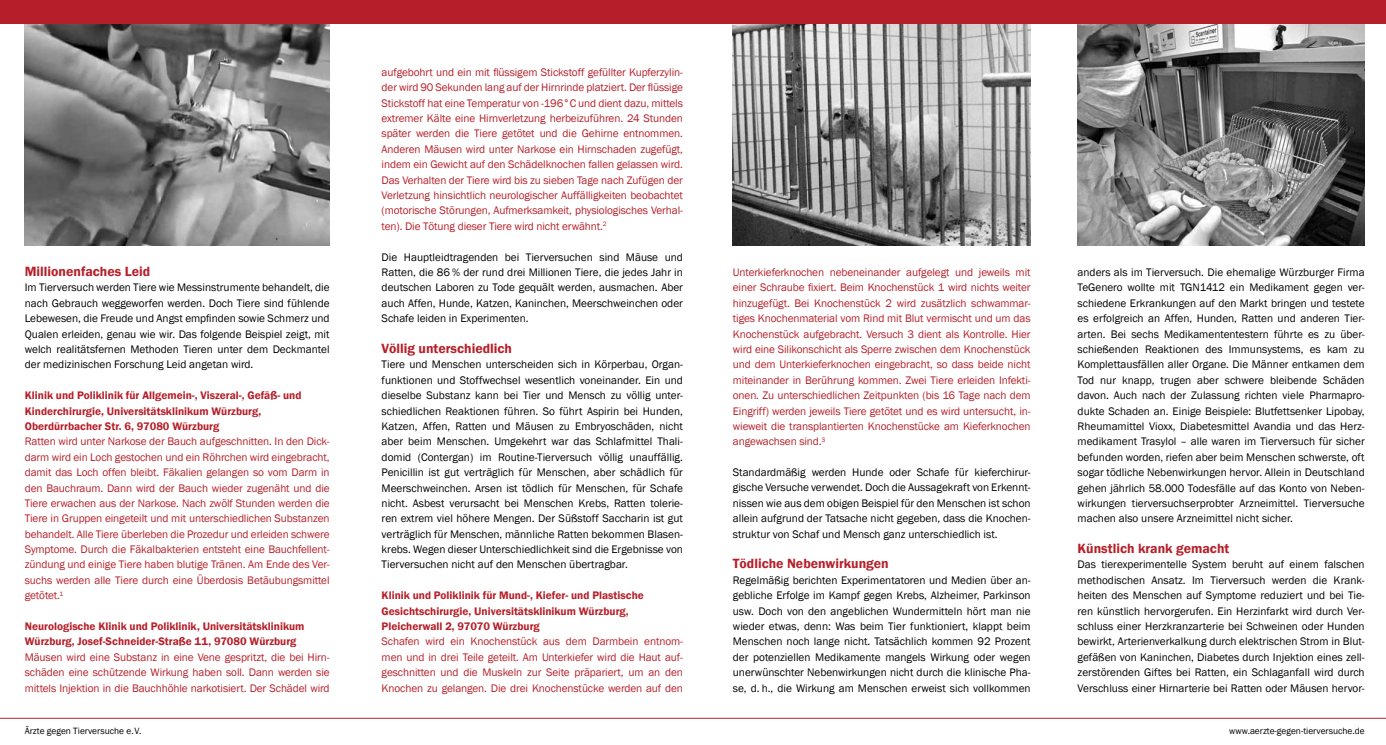
<style>
.page{position:relative;width:1386px;height:745px;background:#fff}
.page>*{position:absolute;margin:0;border:0;box-sizing:border-box;transform-origin:0 0}
.t1{font:600 13.75px "Franklin Gothic";color:#b61f29}
.t2{font:11.25px/15.4px "Franklin Gothic";color:#000;text-align:justify}
.t3{font:11.25px/15.4px "Franklin Gothic";letter-spacing:-.01em;color:#b61f29;text-align:justify}
.t4{font:600 11.25px/15.4px "Franklin Gothic";color:#b61f29}
.t5{font:9.38px "Franklin Gothic";color:#000}
</style>
<div class="page">
<img style="left:1077px;top:24px;width:287px;height:221px">
<img style="left:733px;top:24px;width:297px;height:221px">
<img style="left:25px;top:24px;width:305px;height:221px">
<hr style="left:0;top:717px;width:1385px;height:1px;background:#b61f29">
<div style="left:0;top:0;width:1385px;height:24px;background:#b61f29"></div>
<p class="t1" style="left:25px;top:263px;width:127px">Millionenfaches Leid</p>
<p class="t2" style="left:25px;top:280px;width:306px">Im Tierversuch werden Tiere wie Messinstrumente behandelt, die nach Gebrauch weggeworfen werden. Doch Tiere sind fühlende Lebewesen, die Freude und Angst empfinden sowie Schmerz und Qualen erleiden, genau wie wir. Das folgende Beispiel zeigt, mit welch realitätsfernen Methoden Tieren unter dem Deckmantel der medizinischen Forschung Leid angetan wird.</p>
<p class="t4" style="left:25px;top:387px;width:278px">Klinik und Poliklinik für Allgemein-, Viszeral-, Gefäß- und<br>Kinderchirurgie, Universitätsklinikum Würzburg,<br>Oberdürrbacher Str. 6, 97080 Würzburg</p>
<p class="t3" style="left:25px;top:434px;width:306px">Ratten wird unter Narkose der Bauch aufgeschnitten. In den Dick&shy;darm wird ein Loch gestochen und ein Röhrchen wird eingebracht, damit das Loch offen bleibt. Fäkalien gelangen so vom Darm in den Bauchraum. Dann wird der Bauch wieder zugenäht und die Tiere erwachen aus der Narkose. Nach zwölf Stunden werden die Tiere in Gruppen eingeteilt und mit unterschiedlichen Substanzen behandelt. Alle Tiere überleben die Prozedur und erleiden schwere Symptome. Durch die Fäkalbakterien entsteht eine Bauchfellent&shy;zündung und einige Tiere haben blutige Tränen. Am Ende des Ver&shy;suchs werden alle Tiere durch eine Überdosis Betäubungsmittel getötet.<sup>1</sup></p>
<p class="t4" style="left:25px;top:618px;width:281px">Neurologische Klinik und Poliklinik, Universitätsklinikum<br>Würzburg, Josef-Schneider-Straße 11, 97080 Würzburg</p>
<p class="t3" style="left:25px;top:649px;width:306px">Mäusen wird eine Substanz in eine Vene gespritzt, die bei Hirn&shy;schäden eine schützende Wirkung haben soll. Dann werden sie mittels Injektion in die Bauchhöhle narkotisiert. Der Schädel wird</p>
<p class="t3" style="left:381px;top:65px;width:303px">aufgebohrt und ein mit flüssigem Stickstoff gefüllter Kupferzylin&shy;der wird 90 Sekunden lang auf der Hirnrinde platziert. Der flüssige Stickstoff hat eine Temperatur von -196°C und dient dazu, mittels extremer Kälte eine Hirnverletzung herbeizuführen. 24 Stunden später werden die Tiere getötet und die Gehirne entnommen.<br>Anderen Mäusen wird unter Narkose ein Hirnschaden zugefügt, indem ein Gewicht auf den Schädelknochen fallen gelassen wird.<br>Das Verhalten der Tiere wird bis zu sieben Tage nach Zufügen der Verletzung hinsichtlich neurologischer Auffälligkeiten beobachtet (motorische Störungen, Aufmerksamkeit, physiologisches Verhal&shy;ten). Die Tötung dieser Tiere wird nicht erwähnt.<sup>2</sup></p>
<p class="t2" style="left:381px;top:249px;width:303px">Die Hauptleidtragenden bei Tierversuchen sind Mäuse und Ratten, die 86 % der rund drei Millionen Tiere, die jedes Jahr in deutschen Laboren zu Tode gequält werden, ausmachen. Aber auch Affen, Hunde, Katzen, Kaninchen, Meerschweinchen oder Schafe leiden in Experimenten.</p>
<p class="t1" style="left:381px;top:339px;width:132px">Völlig unterschiedlich</p>
<p class="t2" style="left:381px;top:357px;width:303px">Tiere und Menschen unterscheiden sich in Körperbau, Organ&shy;funktionen und Stoffwechsel wesentlich voneinander. Ein und dieselbe Substanz kann bei Tier und Mensch zu völlig unter&shy;schiedlichen Reaktionen führen. So führt Aspirin bei Hunden, Katzen, Affen, Ratten und Mäusen zu Embryoschäden, nicht aber beim Menschen. Umgekehrt war das Schlafmittel Thali&shy;domid (Contergan) im Routine-Tierversuch völlig unauffällig.<br>Penicillin ist gut verträglich für Menschen, aber schädlich für Meerschweinchen. Arsen ist tödlich für Menschen, für Schafe nicht. Asbest verursacht bei Menschen Krebs, Ratten tolerie&shy;ren extrem viel höhere Mengen. Der Süßstoff Saccharin ist gut verträglich für Menschen, männliche Ratten bekommen Blasen&shy;krebs. Wegen dieser Unterschiedlichkeit sind die Ergebnisse von Tierversuchen nicht auf den Menschen übertragbar.</p>
<p class="t4" style="left:381px;top:587px;width:264px">Klinik und Poliklinik für Mund-, Kiefer- und Plastische<br>Gesichtschirurgie, Universitätsklinikum Würzburg,<br>Pleicherwall 2, 97070 Würzburg</p>
<p class="t3" style="left:381px;top:633px;width:303px">Schafen wird ein Knochenstück aus dem Darmbein entnom&shy;men und in drei Teile geteilt. Am Unterkiefer wird die Haut auf&shy;geschnitten und die Muskeln zur Seite präpariert, um an den Knochen zu gelangen. Die drei Knochenstücke werden auf den</p>
<p class="t3" style="left:733px;top:265px;width:299px">Unterkieferknochen nebeneinander aufgelegt und jeweils mit einer Schraube fixiert. Beim Knochenstück 1 wird nichts weiter hinzugefügt. Bei Knochenstück 2 wird zusätzlich schwammar&shy;tiges Knochenmaterial vom Rind mit Blut vermischt und um das Knochenstück aufgebracht. Versuch 3 dient als Kontrolle. Hier wird eine Silikonschicht als Sperre zwischen dem Knochenstück und dem Unterkieferknochen eingebracht, so dass beide nicht miteinander in Berührung kommen. Zwei Tiere erleiden Infekti&shy;onen. Zu unterschiedlichen Zeitpunkten (bis 16 Tage nach dem Eingriff) werden jeweils Tiere getötet und es wird untersucht, in&shy;wieweit die transplantierten Knochenstücke am Kieferknochen angewachsen sind.<sup>3</sup></p>
<p class="t2" style="left:733px;top:464px;width:299px">Standardmäßig werden Hunde oder Schafe für kieferchirur&shy;gische Versuche verwendet. Doch die Aussagekraft von Erkennt&shy;nissen wie aus dem obigen Beispiel für den Menschen ist schon allein aufgrund der Tatsache nicht gegeben, dass die Knochen&shy;struktur von Schaf und Mensch ganz unterschiedlich ist.</p>
<p class="t1" style="left:733px;top:555px;width:157px">Tödliche Nebenwirkungen</p>
<p class="t2" style="left:733px;top:572px;width:299px">Regelmäßig berichten Experimentatoren und Medien über an&shy;gebliche Erfolge im Kampf gegen Krebs, Alzheimer, Parkinson usw. Doch von den angeblichen Wundermitteln hört man nie wieder etwas, denn: Was beim Tier funktioniert, klappt beim Menschen noch lange nicht. Tatsächlich kommen 92 Prozent der potenziellen Medikamente mangels Wirkung oder wegen unerwünschter Nebenwirkungen nicht durch die klinische Pha&shy;se, d. h., die Wirkung am Menschen erweist sich vollkommen</p>
<p class="t2" style="left:1077px;top:264px;width:289px">anders als im Tierversuch. Die ehemalige Würzburger Firma TeGenero wollte mit TGN1412 ein Medikament gegen ver&shy;schiedene Erkrankungen auf den Markt bringen und testete es erfolgreich an Affen, Hunden, Ratten und anderen Tier&shy;arten. Bei sechs Medikamententestern führte es zu über&shy;schießenden Reaktionen des Immunsystems, es kam zu Komplettausfällen aller Organe. Die Männer entkamen dem Tod nur knapp, trugen aber schwere bleibende Schäden davon. Auch nach der Zulassung richten viele Pharmapro&shy;dukte Schaden an. Einige Beispiele: Blutfettsenker Lipobay, Rheumamittel Vioxx, Diabetesmittel Avandia und das Herz&shy;medikament Trasylol – alle waren im Tierversuch für sicher befunden worden, riefen aber beim Menschen schwerste, oft sogar tödliche Nebenwirkungen hervor. Allein in Deutschland gehen jährlich 58.000 Todesfälle auf das Konto von Neben&shy;wirkungen tierversuchserprobter Arzneimittel. Tierversuche machen also unsere Arzneimittel nicht sicher.</p>
<p class="t1" style="left:1077px;top:539px;width:153px">Künstlich krank gemacht</p>
<p class="t2" style="left:1077px;top:557px;width:289px">Das tierexperimentelle System beruht auf einem falschen methodischen Ansatz. Im Tierversuch werden die Krank&shy;heiten des Menschen auf Symptome reduziert und bei Tie&shy;ren künstlich hervorgerufen. Ein Herzinfarkt wird durch Ver&shy;schluss einer Herzkranzarterie bei Schweinen oder Hunden bewirkt, Arterienverkalkung durch elektrischen Strom in Blut&shy;gefäßen von Kaninchen, Diabetes durch Injektion eines zell&shy;zerstörenden Giftes bei Ratten, ein Schlaganfall wird durch Verschluss einer Hirnarterie bei Ratten oder Mäusen hervor-</p>
<p class="t5" style="left:25px;top:724px;width:118px">Ärzte gegen Tierversuche e.V.</p>
<p class="t5" style="left:1229px;top:724px;width:137px">www.aerzte-gegen-tierversuche.de</p>
</div>
